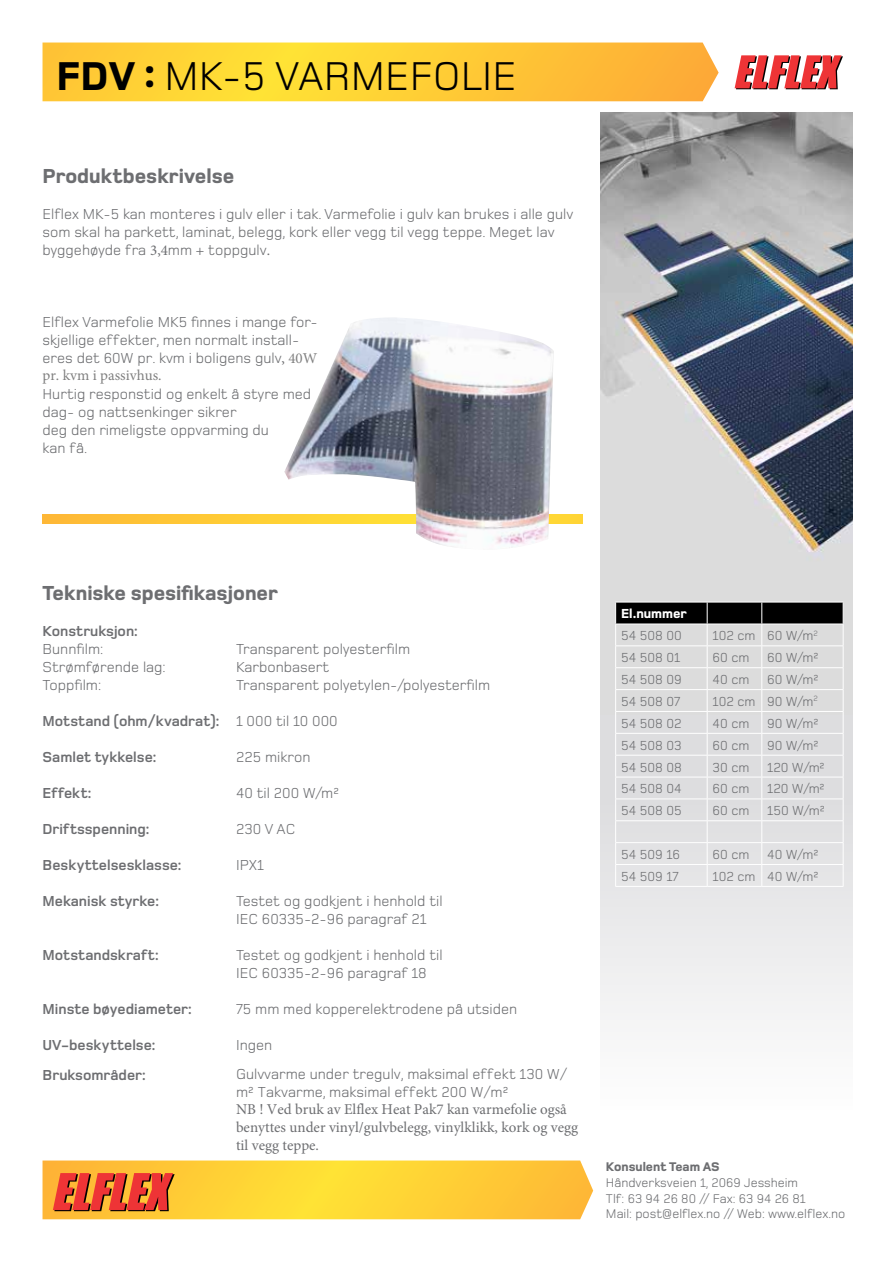
<style>
.page{position:relative;width:893px;height:1263px;background:#fff}
.page>*{position:absolute;margin:0;border:0;box-sizing:border-box;transform-origin:0 0}
.t1{font:41.7px "Foundry Monoline";color:#000}
.t2{font:800 21px "Foundry Monoline";color:#6d6e71}
.t3{font:15px/18px "Foundry Monoline";color:#6d6e71}
.t4{font:700 15px "Foundry Monoline";color:#6d6e71}
.t5{font:15px/18px "Minion Pro";color:#6d6e71}
.t6{font:15px "Minion Pro";color:#808080}
.t7{font:13.65px "Foundry Monoline";color:#6d6e71}
.t8{font:800 13.65px "Foundry Monoline";color:#fff}
.t9{font:13.05px/15.6px "Foundry Monoline";color:#6d6e71}
.t10{font:800 13.05px "Foundry Monoline";color:#6d6e71}
.s1{font-weight:800}
.s2{font-family:"Minion Pro"}
.s3{font-family:"Minion Pro";color:#808080}
.s4{font-weight:400}
</style>
<div class="page">
<svg style="left:601px;top:715px;width:252px;height:305px;fill:#ececed"></svg>
<img style="left:601px;top:113px;width:252px;height:602px">
<svg style="left:43px;top:514px;width:540px;height:9px"></svg>
<svg style="left:43px;top:1160px;width:550px;height:59px"></svg>
<svg style="left:615px;top:602px;width:229px;height:284px"></svg>
<hr style="left:615px;top:886px;width:92px;height:1px;background:#fff">
<hr style="left:707px;top:886px;width:55px;height:1px;background:#fff">
<hr style="left:762px;top:886px;width:81px;height:1px;background:#fff">
<img style="left:284px;top:318px;width:270px;height:230px">
<svg style="left:43px;top:43px;width:676px;height:58px"></svg>
<svg style="left:735px;top:55px;width:108px;height:34px"></svg>
<h1 class="t1" style="left:56px;top:54px;width:321px"><span class="s1">FDV :</span> MK-5 varmef</h1>
<h1 class="t1" style="left:433px;top:54px;width:65px">olie</h1>
<h2 class="t2" style="left:43px;top:165px;width:193px">Produktbeskrivelse</h2>
<p class="t3" style="left:43px;top:205px;width:532px">Elflex MK-5 kan monteres i gulv eller i tak. Varmefolie i gulv kan brukes i alle gulv som skal ha parkett, laminat, belegg, kork eller vegg til vegg teppe. Meget lav byggehøyde fra <span class="s2">3,4</span>mm + toppgulv<span class="s2">.</span></p>
<p class="t3" style="left:43px;top:313px;width:277px">Elflex Varmefolie MK5 finnes i mange for&shy;skjellige effekter, men normalt install&shy;eres det 60W pr. kvm i boligens gulv<span class="s2">,</span> <span class="s3">40W</span></p>
<p class="t6" style="left:43px;top:365px;width:121px">pr. kvm i passivhus.</p>
<p class="t3" style="left:43px;top:385px;width:270px">Hurtig responstid og enkelt å styre med dag- og nattsenkinger sikrer<br>deg den rimeligste oppvarming du<br>kan få.</p>
<h2 class="t2" style="left:43px;top:582px;width:237px">Tekniske spesifikasjoner</h2>
<p class="t4" style="left:43px;top:623px;width:97px">Konstruksjon:</p>
<p class="t3" style="left:43px;top:640px;width:62px">Bunnfilm:</p>
<p class="t3" style="left:236px;top:640px;width:176px">Transparent polyesterfilm</p>
<p class="t3" style="left:43px;top:658px;width:125px">Strømførende lag:</p>
<p class="t3" style="left:236px;top:658px;width:95px">Karbonbasert</p>
<p class="t3" style="left:43px;top:676px;width:60px">Toppfilm:</p>
<p class="t3" style="left:236px;top:676px;width:256px">Transparent polyetylen-/polyesterfilm</p>
<p class="t4" style="left:43px;top:713px;width:297px">Motstand (ohm/kvadrat): <span class="s4">1 000 til 10 000</span></p>
<p class="t4" style="left:43px;top:749px;width:115px">Samlet tykkelse:</p>
<p class="t3" style="left:236px;top:748px;width:76px">225 mikron</p>
<p class="t4" style="left:43px;top:785px;width:50px">Effekt:</p>
<p class="t3" style="left:236px;top:784px;width:105px">40 til 200 W/m²</p>
<p class="t4" style="left:43px;top:821px;width:108px">Driftsspenning:</p>
<p class="t3" style="left:236px;top:820px;width:61px">230 V AC</p>
<p class="t4" style="left:43px;top:857px;width:141px">Beskyttelsesklasse:</p>
<p class="t3" style="left:236px;top:856px;width:29px">IPX1</p>
<p class="t4" style="left:43px;top:893px;width:118px">Mekanisk styrke:</p>
<p class="t3" style="left:236px;top:892px;width:208px">Testet og godkjent i henhold til<br>IEC 60335-2-96 paragraf 21</p>
<p class="t4" style="left:43px;top:947px;width:118px">Motstandskraft:</p>
<p class="t3" style="left:236px;top:946px;width:208px">Testet og godkjent i henhold til<br>IEC 60335-2-96 paragraf 18</p>
<p class="t4" style="left:43px;top:1001px;width:151px">Minste bøyediameter:</p>
<p class="t3" style="left:236px;top:1000px;width:283px">75 mm med kopperelektrodene på utsiden</p>
<p class="t4" style="left:43px;top:1037px;width:114px">UV-beskyttelse:</p>
<p class="t3" style="left:236px;top:1036px;width:38px">Ingen</p>
<p class="t4" style="left:43px;top:1067px;width:105px">Bruksområder:</p>
<p class="t3" style="left:236px;top:1065px;width:332px">Gulvvarme under tregulv, maksimal effekt 130 W/ m² Takvarme, maksimal effekt 200 W/m²</p>
<p class="t5" style="left:236px;top:1100px;width:344px">NB ! Ved bruk av Elflex Heat Pak7 kan varmefolie også benyttes under vinyl/gulvbelegg, vinylklikk, kork og vegg til vegg teppe.</p>
<p class="t8" style="left:621px;top:606px;width:67px">El.nummer</p>
<p class="t7" style="left:621px;top:629px;width:62px">54 508 00</p>
<p class="t7" style="left:713px;top:629px;width:107px">102 cm 60 W/m<sup>2</sup></p>
<p class="t7" style="left:621px;top:650px;width:61px">54 508 01</p>
<p class="t7" style="left:713px;top:650px;width:38px">60 cm</p>
<p class="t7" style="left:767px;top:650px;width:53px">60 W/m²</p>
<p class="t7" style="left:621px;top:672px;width:62px">54 508 09</p>
<p class="t7" style="left:713px;top:672px;width:38px">40 cm</p>
<p class="t7" style="left:767px;top:672px;width:53px">60 W/m²</p>
<p class="t7" style="left:621px;top:694px;width:61px">54 508 07</p>
<p class="t7" style="left:713px;top:694px;width:107px">102 cm 90 W/m<sup>2</sup></p>
<p class="t7" style="left:621px;top:716px;width:62px">54 508 02</p>
<p class="t7" style="left:713px;top:716px;width:38px">40 cm</p>
<p class="t7" style="left:767px;top:716px;width:53px">90 W/m²</p>
<p class="t7" style="left:621px;top:738px;width:62px">54 508 03</p>
<p class="t7" style="left:713px;top:738px;width:38px">60 cm</p>
<p class="t7" style="left:767px;top:738px;width:53px">90 W/m²</p>
<p class="t7" style="left:621px;top:760px;width:62px">54 508 08</p>
<p class="t7" style="left:713px;top:760px;width:38px">30 cm</p>
<p class="t7" style="left:767px;top:760px;width:59px">120 W/m²</p>
<p class="t7" style="left:621px;top:782px;width:62px">54 508 04</p>
<p class="t7" style="left:713px;top:782px;width:38px">60 cm</p>
<p class="t7" style="left:767px;top:782px;width:59px">120 W/m²</p>
<p class="t7" style="left:621px;top:803px;width:62px">54 508 05</p>
<p class="t7" style="left:713px;top:803px;width:38px">60 cm</p>
<p class="t7" style="left:767px;top:803px;width:59px">150 W/m²</p>
<p class="t7" style="left:621px;top:847px;width:61px">54 509 16</p>
<p class="t7" style="left:713px;top:847px;width:38px">60 cm</p>
<p class="t7" style="left:767px;top:847px;width:53px">40 W/m²</p>
<p class="t7" style="left:621px;top:869px;width:59px">54 509 17</p>
<p class="t7" style="left:713px;top:869px;width:108px">102 cm 40 W/m²</p>
<p class="t10" style="left:606px;top:1160px;width:115px">Konsulent Team AS</p>
<p class="t9" style="left:606px;top:1175px;width:241px">Håndverksveien 1, 2069 Jessheim<br>Tlf: 63 94 26 80 // Fax: 63 94 26 81<br>Mail: post@elflex.no // Web: www.elflex.no</p>
</div>
